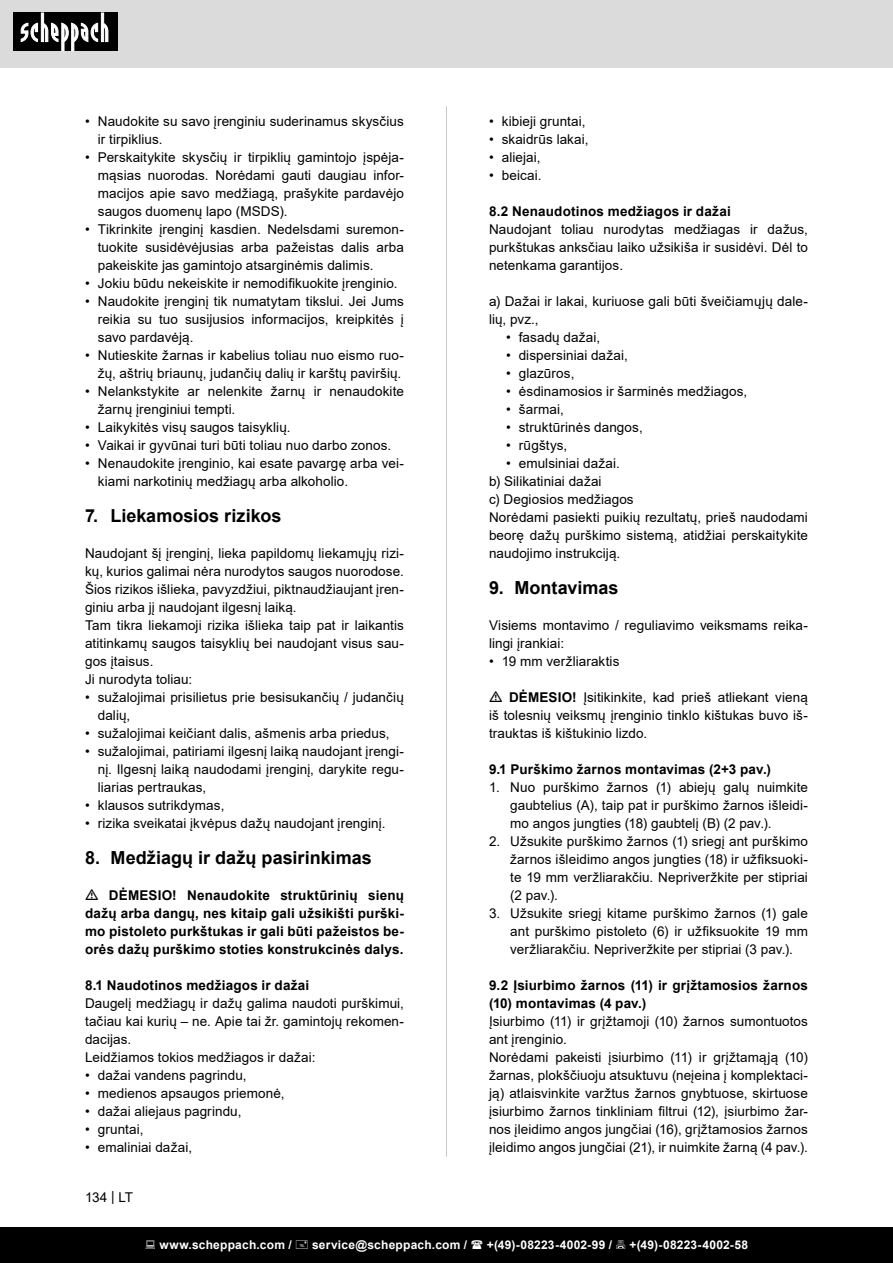
<style>
.page{position:relative;width:893px;height:1263px;background:#fff}
.page>*{position:absolute;margin:0;border:0;box-sizing:border-box;transform-origin:0 0}
.t1{font:700 18px "Arial";color:#000}
.t2{font:13.5px/18px "Arial";letter-spacing:.005em;color:#000;text-align:justify}
.t3{font:700 13.5px/18px "Arial";letter-spacing:.015em;color:#000;text-align:justify}
.t4{font:700 12px "Arial";letter-spacing:.02em;color:#fff}
.s1{font-weight:700}
</style>
<div class="page">
<div style="left:0;top:0;width:893px;height:67px;background:#dbdbdb"></div>
<div style="left:0;top:1227px;width:893px;height:36px;background:#000"></div>
<div style="left:13px;top:13px;width:105px;height:38px;background:#000"></div>
<svg style="left:21px;top:13px;width:87px;height:38px"></svg>
<hr style="left:446px;top:106px;width:1px;height:1051px;background:#c7c7c7">
<p class="t2" style="left:98px;top:112px;width:308px;text-indent:-13px">• Naudokite su savo įrenginiu suderinamus skysčius ir tirpiklius.</p>
<p class="t2" style="left:98px;top:148px;width:308px;text-indent:-13px">• Perskaitykite skysčių ir tirpiklių gamintojo įspėja&shy;mąsias nuorodas. Norėdami gauti daugiau infor&shy;macijos apie savo medžiagą, prašykite pardavėjo saugos duomenų lapo (MSDS).</p>
<p class="t2" style="left:98px;top:220px;width:308px;text-indent:-13px">• Tikrinkite įrenginį kasdien. Nedelsdami suremon&shy;tuokite susidėvėjusias arba pažeistas dalis arba pakeiskite jas gamintojo atsarginėmis dalimis.</p>
<p class="t2" style="left:85px;top:274px;width:314px">• Jokiu būdu nekeiskite ir nemodifikuokite įrenginio.</p>
<p class="t2" style="left:98px;top:292px;width:308px;text-indent:-13px">• Naudokite įrenginį tik numatytam tikslui. Jei Jums reikia su tuo susijusios informacijos, kreipkitės į savo pardavėją.</p>
<p class="t2" style="left:85px;top:346px;width:320px;text-align:right">• Nutieskite žarnas ir kabelius toliau nuo eismo ruo&shy;žų, aštrių briaunų, judančių dalių ir karštų paviršių.</p>
<p class="t2" style="left:98px;top:382px;width:308px;text-indent:-13px">• Nelankstykite ar nelenkite žarnų ir nenaudokite žarnų įrenginiui tempti.</p>
<p class="t2" style="left:85px;top:418px;width:207px">• Laikykitės visų saugos taisyklių.</p>
<p class="t2" style="left:85px;top:436px;width:308px">• Vaikai ir gyvūnai turi būti toliau nuo darbo zonos.</p>
<p class="t2" style="left:98px;top:454px;width:308px;text-indent:-13px">• Nenaudokite įrenginio, kai esate pavargę arba vei&shy;kiami narkotinių medžiagų arba alkoholio.</p>
<p class="t1" style="left:85px;top:503px;width:198px">7. Liekamosios rizikos</p>
<p class="t2" style="left:85px;top:544px;width:320px">Naudojant šį įrenginį, lieka papildomų liekamųjų rizi&shy;kų, kurios galimai nėra nurodytos saugos nuorodose.<br>Šios rizikos išlieka, pavyzdžiui, piktnaudžiaujant įren&shy;giniu arba jį naudojant ilgesnį laiką.</p>
<p class="t2" style="left:85px;top:616px;width:320px">Tam tikra liekamoji rizika išlieka taip pat ir laikantis atitinkamų saugos taisyklių bei naudojant visus sau&shy;gos įtaisus.</p>
<p class="t2" style="left:85px;top:670px;width:109px">Ji nurodyta toliau:</p>
<p class="t2" style="left:98px;top:688px;width:308px;text-indent:-13px">• sužalojimai prisilietus prie besisukančių / judančių dalių,</p>
<p class="t2" style="left:85px;top:724px;width:306px">• sužalojimai keičiant dalis, ašmenis arba priedus,</p>
<p class="t2" style="left:98px;top:742px;width:308px;text-indent:-13px">• sužalojimai, patiriami ilgesnį laiką naudojant įrengi&shy;nį. Ilgesnį laiką naudodami įrenginį, darykite regu&shy;liarias pertraukas,</p>
<p class="t2" style="left:85px;top:796px;width:141px">• klausos sutrikdymas,</p>
<p class="t2" style="left:85px;top:814px;width:302px">• rizika sveikatai įkvėpus dažų naudojant įrenginį.</p>
<p class="t1" style="left:85px;top:845px;width:288px">8. Medžiagų ir dažų pasirinkimas</p>
<p class="t3" style="left:85px;top:886px;width:320px;text-indent:24px">DĖMESIO! Nenaudokite struktūrinių sienų dažų arba dangų, nes kitaip gali užsikišti purški&shy;mo pistoleto purkštukas ir gali būti pažeistos be&shy;orės dažų purškimo stoties konstrukcinės dalys.</p>
<p class="t3" style="left:85px;top:976px;width:226px">8.1 Naudotinos medžiagos ir dažai</p>
<p class="t2" style="left:85px;top:994px;width:320px">Daugelį medžiagų ir dažų galima naudoti purškimui, tačiau kai kurių – ne. Apie tai žr. gamintojų rekomen&shy;dacijas.</p>
<p class="t2" style="left:85px;top:1048px;width:232px">Leidžiamos tokios medžiagos ir dažai:</p>
<p class="t2" style="left:85px;top:1066px;width:163px">• dažai vandens pagrindu,</p>
<p class="t2" style="left:85px;top:1084px;width:201px">• medienos apsaugos priemonė,</p>
<p class="t2" style="left:85px;top:1102px;width:158px">• dažai aliejaus pagrindu,</p>
<p class="t2" style="left:85px;top:1120px;width:60px">• gruntai,</p>
<p class="t2" style="left:85px;top:1138px;width:109px">• emaliniai dažai,</p>
<p class="t2" style="left:85px;top:1188px;width:50px">134 | LT</p>
<p class="t2" style="left:489px;top:112px;width:98px">• kibieji gruntai,</p>
<p class="t2" style="left:489px;top:130px;width:101px">• skaidrūs lakai,</p>
<p class="t2" style="left:489px;top:148px;width:53px">• aliejai,</p>
<p class="t2" style="left:489px;top:166px;width:54px">• beicai.</p>
<p class="t3" style="left:489px;top:202px;width:243px">8.2 Nenaudotinos medžiagos ir dažai</p>
<p class="t2" style="left:489px;top:220px;width:320px">Naudojant toliau nurodytas medžiagas ir dažus, purkštukas anksčiau laiko užsikiša ir susidėvi. Dėl to netenkama garantijos.</p>
<p class="t2" style="left:489px;top:292px;width:320px">a) Dažai ir lakai, kuriuose gali būti šveičiamųjų dale&shy;lių, pvz.,</p>
<p class="t2" style="left:506px;top:328px;width:96px">• fasadų dažai,</p>
<p class="t2" style="left:506px;top:346px;width:123px">• dispersiniai dažai,</p>
<p class="t2" style="left:506px;top:364px;width:70px">• glazūros,</p>
<p class="t2" style="left:506px;top:382px;width:243px">• ėsdinamosios ir šarminės medžiagos,</p>
<p class="t2" style="left:506px;top:400px;width:59px">• šarmai,</p>
<p class="t2" style="left:506px;top:418px;width:138px">• struktūrinės dangos,</p>
<p class="t2" style="left:506px;top:436px;width:63px">• rūgštys,</p>
<p class="t2" style="left:506px;top:454px;width:115px">• emulsiniai dažai.</p>
<p class="t2" style="left:489px;top:472px;width:114px">b) Silikatiniai dažai</p>
<p class="t2" style="left:489px;top:490px;width:146px">c) Degiosios medžiagos</p>
<p class="t2" style="left:489px;top:508px;width:320px">Norėdami pasiekti puikių rezultatų, prieš naudodami beorę dažų purškimo sistemą, atidžiai perskaitykite naudojimo instrukciją.</p>
<p class="t1" style="left:489px;top:575px;width:131px">9. Montavimas</p>
<p class="t2" style="left:489px;top:616px;width:320px">Visiems montavimo / reguliavimo veiksmams reika&shy;lingi įrankiai:</p>
<p class="t2" style="left:489px;top:652px;width:132px">• 19 mm veržliaraktis</p>
<p class="t2" style="left:489px;top:688px;width:320px;text-indent:20px"><span class="s1">DĖMESIO!</span> Įsitikinkite, kad prieš atliekant vieną iš tolesnių veiksmų įrenginio tinklo kištukas buvo iš&shy;trauktas iš kištukinio lizdo.</p>
<p class="t3" style="left:489px;top:760px;width:283px">9.1 Purškimo žarnos montavimas (2+3 pav.)</p>
<p class="t2" style="left:510px;top:778px;width:299px;text-indent:-21px">1. Nuo purškimo žarnos (1) abiejų galų nuimkite gaubtelius (A), taip pat ir purškimo žarnos išleidi&shy;mo angos jungties (18) gaubtelį (B) (2 pav.).</p>
<p class="t2" style="left:510px;top:832px;width:299px;text-indent:-21px">2. Užsukite purškimo žarnos (1) sriegį ant purškimo žarnos išleidimo angos jungties (18) ir užfiksuoki&shy;te 19 mm veržliarakčiu. Nepriveržkite per stipriai (2 pav.).</p>
<p class="t2" style="left:510px;top:904px;width:299px;text-indent:-21px">3. Užsukite sriegį kitame purškimo žarnos (1) gale ant purškimo pistoleto (6) ir užfiksuokite 19 mm veržliarakčiu. Nepriveržkite per stipriai (3 pav.).</p>
<p class="t3" style="left:489px;top:976px;width:320px">9.2 Įsiurbimo žarnos (11) ir grįžtamosios žarnos (10) montavimas (4 pav.)</p>
<p class="t2" style="left:489px;top:1012px;width:320px">Įsiurbimo (11) ir grįžtamoji (10) žarnos sumontuotos ant įrenginio.</p>
<p class="t2" style="left:489px;top:1048px;width:320px">Norėdami pakeisti įsiurbimo (11) ir grįžtamąją (10) žarnas, plokščiuoju atsuktuvu (neįeina į komplektaci&shy;ją) atlaisvinkite varžtus žarnos gnybtuose, skirtuose įsiurbimo žarnos tinkliniam filtrui (12), įsiurbimo žar&shy;nos įleidimo angos jungčiai (16), grįžtamosios žarnos įleidimo angos jungčiai (21), ir nuimkite žarną (4 pav.).</p>
<p class="t4" style="left:159px;top:1236px;width:134px">www.scheppach.com /</p>
<p class="t4" style="left:312px;top:1236px;width:157px">service@scheppach.com /</p>
<p class="t4" style="left:487px;top:1236px;width:127px">+(49)-08223-4002-99 /</p>
<p class="t4" style="left:629px;top:1236px;width:120px">+(49)-08223-4002-58</p>
</div>
